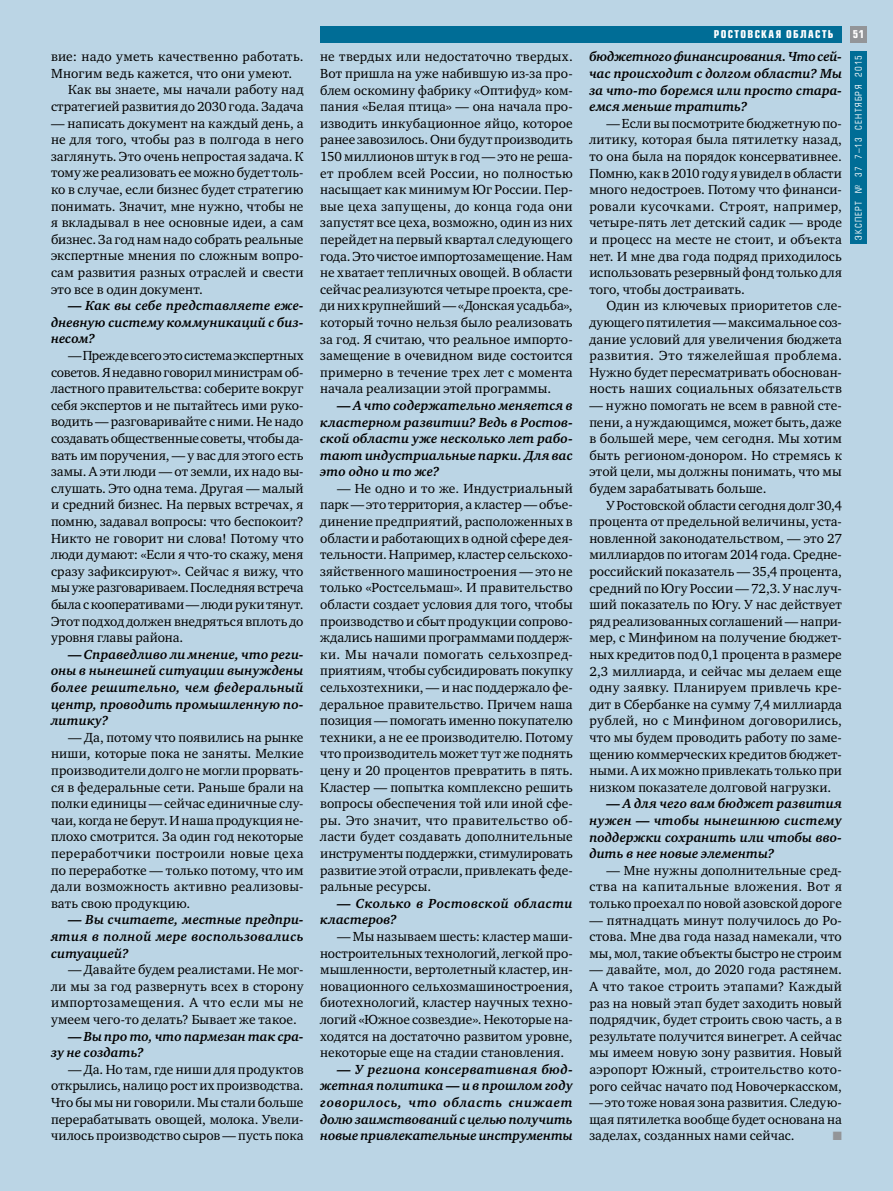
<style>
.page{position:relative;width:893px;height:1191px;background:#bbd5e5}
.page>*{position:absolute;margin:0;border:0;box-sizing:border-box;transform-origin:0 0}
.t1{font:13.5px/16.6px "Charter ITC";letter-spacing:.01em;color:#000;text-align:justify}
.t2{font:italic 700 13.5px/16.6px "Charter ITC";letter-spacing:.01em;color:#000;text-align:justify}
.t3{font:italic 700 13.5px/16.6px "Charter ITC";letter-spacing:.03em;color:#000}
.t4{font:12px "Zapf Dingbats";color:#939598}
.t5{font:700 10.5px "Europe Cond";letter-spacing:.13em;color:#fff}
.t6{font:9px "Europe Cond";letter-spacing:.13em;color:#fff}
</style>
<div class="page">
<div style="left:320px;top:26px;width:522px;height:17px;background:#006d96"></div>
<div style="left:850px;top:26px;width:17px;height:17px;background:#939598"></div>
<div style="left:850px;top:51px;width:17px;height:193px;background:#006d96"></div>
<p class="t1" style="left:51px;top:48px;width:254px">вие: надо уметь качественно работать.</p>
<p class="t1" style="left:51px;top:65px;width:243px">Многим ведь кажется, что они умеют.</p>
<p class="t1" style="left:68px;top:81px;width:237px">Как вы знаете, мы начали работу над</p>
<p class="t1" style="left:51px;top:98px;width:254px">стратегией развития до 2030 года. Задача</p>
<p class="t1" style="left:51px;top:115px;width:254px">— написать документ на каждый день, а не для того, чтобы раз в полгода в него заглянуть. Это очень непростая задача. К тому же реализовать ее можно будет толь&shy;ко в случае, если бизнес будет стратегию понимать. Значит, мне нужно, чтобы не я вкладывал в нее основные идеи, а сам бизнес. За год нам надо собрать реальные экспертные мнения по сложным вопро&shy;сам развития разных отраслей и свести это все в один документ.</p>
<p class="t2" style="left:51px;top:297px;width:254px;text-indent:17px">— Как вы себе представляете еже&shy;дневную систему коммуникаций с биз&shy;несом?</p>
<p class="t1" style="left:51px;top:347px;width:254px;text-indent:17px">— Прежде всего это система экспертных советов. Я недавно говорил министрам об&shy;ластного правительства: соберите вокруг себя экспертов и не пытайтесь ими руко&shy;водить — разговаривайте с ними. Не надо создавать общественные советы, чтобы да&shy;вать им поручения, — у вас для этого есть замы. А эти люди — от земли, их надо вы&shy;слушать. Это одна тема. Другая — малый и средний бизнес. На первых встречах, я помню, задавал вопросы: что беспокоит?<br>Никто не говорит ни слова! Потому что люди думают: «Если я что-то скажу, меня сразу зафиксируют». Сейчас я вижу, что мы уже разговариваем. Последняя встреча была с кооперативами — люди руки тянут.<br>Этот подход должен внедряться вплоть до уровня главы района.</p>
<p class="t2" style="left:51px;top:646px;width:254px;text-indent:17px">— Справедливо ли мнение, что реги&shy;оны в нынешней ситуации вынуждены более решительно, чем федеральный центр, проводить промышленную по&shy;литику?</p>
<p class="t1" style="left:51px;top:729px;width:254px;text-indent:17px">— Да, потому что появились на рынке ниши, которые пока не заняты. Мелкие производители долго не могли прорвать&shy;ся в федеральные сети. Раньше брали на полки единицы — сейчас единичные слу&shy;чаи, когда не берут. И наша продукция не&shy;плохо смотрится. За один год некоторые переработчики построили новые цеха по переработке — только потому, что им дали возможность активно реализовы&shy;вать свою продукцию.</p>
<p class="t2" style="left:51px;top:911px;width:254px;text-indent:17px">— Вы считаете, местные предпри&shy;ятия в полной мере воспользовались ситуацией?</p>
<p class="t1" style="left:51px;top:961px;width:254px;text-indent:17px">— Давайте будем реалистами. Не мог&shy;ли мы за год развернуть всех в сторону импортозамещения. А что если мы не умеем чего-то делать? Бывает же такое.</p>
<p class="t2" style="left:51px;top:1027px;width:254px;text-indent:17px">— Вы про то, что пармезан так сра&shy;зу не создать?</p>
<p class="t1" style="left:51px;top:1060px;width:254px;text-indent:17px">— Да. Но там, где ниши для продуктов открылись, налицо рост их производства.<br>Что бы мы ни говорили. Мы стали больше перерабатывать овощей, молока. Увели&shy;чилось производство сыров — пусть пока</p>
<p class="t1" style="left:320px;top:48px;width:254px">не твердых или недостаточно твердых.<br>Вот пришла на уже набившую из-за про&shy;блем оскомину фабрику «Оптифуд» ком&shy;пания «Белая птица» — она начала про&shy;изводить инкубационное яйцо, которое ранее завозилось. Они будут производить 150 миллионов штук в год — это не реша&shy;ет проблем всей России, но полностью насыщает как минимум Юг России. Пер&shy;вые цеха запущены, до конца года они запустят все цеха, возможно, один из них перейдет на первый квартал следующего года. Это чистое импортозамещение. Нам не хватает тепличных овощей. В области сейчас реализуются четыре проекта, сре&shy;ди них крупнейший — «Донская усадьба», который точно нельзя было реализовать за год. Я считаю, что реальное импорто&shy;замещение в очевидном виде состоится примерно в течение трех лет с момента начала реализации этой программы.</p>
<p class="t2" style="left:320px;top:397px;width:254px;text-indent:17px">— А что содержательно меняется в кластерном развитии? Ведь в Ростов&shy;ской области уже несколько лет рабо&shy;тают индустриальные парки. Для вас это одно и то же?</p>
<p class="t1" style="left:320px;top:480px;width:254px;text-indent:17px">— Не одно и то же. Индустриальный парк — это территория, а кластер — объе&shy;динение предприятий, расположенных в области и работающих в одной сфере дея&shy;тельности. Например, кластер сельскохо&shy;зяйственного машиностроения — это не только «Ростсельмаш». И правительство области создает условия для того, чтобы производство и сбыт продукции сопрово&shy;ждались нашими программами поддерж&shy;ки. Мы начали помогать сельхозпред&shy;приятиям, чтобы субсидировать покупку сельхозтехники, — и нас поддержало фе&shy;деральное правительство. Причем наша позиция — помогать именно покупателю техники, а не ее производителю. Потому что производитель может тут же поднять цену и 20 процентов превратить в пять.<br>Кластер — попытка комплексно решить вопросы обеспечения той или иной сфе&shy;ры. Это значит, что правительство об&shy;ласти будет создавать дополнительные инструменты поддержки, стимулировать развитие этой отрасли, привлекать феде&shy;ральные ресурсы.</p>
<p class="t3" style="left:320px;top:895px;width:254px;text-indent:17px">— Сколько в Ростовской области кластеров?</p>
<p class="t1" style="left:320px;top:928px;width:254px;text-indent:17px">— Мы называем шесть: кластер маши&shy;ностроительных технологий, легкой про&shy;мышленности, вертолетный кластер, ин&shy;новационного сельхозмашиностроения, биотехнологий, кластер научных техно&shy;логий «Южное созвездие». Некоторые на&shy;ходятся на достаточно развитом уровне, некоторые еще на стадии становления.</p>
<p class="t2" style="left:320px;top:1061px;width:254px;text-indent:17px">— У региона консервативная бюд&shy;жетная политика — и в прошлом году говорилось, что область снижает долю заимствований с целью получить новые привлекательные инструменты</p>
<p class="t5" style="left:714px;top:28px;width:121px">РОСТОВСКАЯ ОБЛАСТЬ</p>
<p class="t5" style="left:853px;top:28px;width:13px">51</p>
<p class="t6" style="left:853px;top:239px;width:186px;rotate:-90deg">ЭКСПЕРТ № 37 7–13 СЕНТЯБРЯ 2015</p>
<p class="t2" style="left:589px;top:49px;width:254px">бюджетного финансирования. Что сей&shy;час происходит с долгом области? Мы за что-то боремся или просто стара&shy;емся меньше тратить?</p>
<p class="t1" style="left:589px;top:115px;width:254px;text-indent:17px">— Если вы посмотрите бюджетную по&shy;литику, которая была пятилетку назад, то она была на порядок консервативнее.<br>Помню, как в 2010 году я увидел в области много недостроев. Потому что финанси&shy;ровали кусочками. Строят, например, четыре-пять лет детский садик — вроде и процесс на месте не стоит, и объекта нет. И мне два года подряд приходилось использовать резервный фонд только для того, чтобы достраивать.</p>
<p class="t1" style="left:589px;top:297px;width:254px;text-indent:17px">Один из ключевых приоритетов сле&shy;дующего пятилетия — максимальное соз&shy;дание условий для увеличения бюджета развития. Это тяжелейшая проблема.<br>Нужно будет пересматривать обоснован&shy;ность наших социальных обязательств</p>
<p class="t1" style="left:589px;top:397px;width:254px">— нужно помогать не всем в равной сте&shy;пени, а нуждающимся, может быть, даже в большей мере, чем сегодня. Мы хотим быть регионом-донором. Но стремясь к этой цели, мы должны понимать, что мы будем зарабатывать больше.</p>
<p class="t1" style="left:589px;top:496px;width:254px;text-indent:17px">У Ростовской области сегодня долг 30,4 процента от предельной величины, уста&shy;новленной законодательством, — это 27 миллиардов по итогам 2014 года. Средне&shy;российский показатель — 35,4 процента, средний по Югу России — 72,3. У нас луч&shy;ший показатель по Югу. У нас действует ряд реализованных соглашений — напри&shy;мер, с Минфином на получение бюджет&shy;ных кредитов под 0,1 процента в размере 2,3 миллиарда, и сейчас мы делаем еще одну заявку. Планируем привлечь кре&shy;дит в Сбербанке на сумму 7,4 миллиарда рублей, но с Минфином договорились, что мы будем проводить работу по заме&shy;щению коммерческих кредитов бюджет&shy;ными. А их можно привлекать только при низком показателе долговой нагрузки.</p>
<p class="t2" style="left:589px;top:795px;width:254px;text-indent:17px">— А для чего вам бюджет развития нужен — чтобы нынешнюю систему поддержки сохранить или чтобы вво&shy;дить в нее новые элементы?</p>
<p class="t1" style="left:589px;top:861px;width:254px;text-indent:17px">— Мне нужны дополнительные сред&shy;ства на капитальные вложения. Вот я только проехал по новой азовской дороге</p>
<p class="t1" style="left:589px;top:911px;width:254px">— пятнадцать минут получилось до Ро&shy;стова. Мне два года назад намекали, что мы, мол, такие объекты быстро не строим</p>
<p class="t1" style="left:589px;top:961px;width:254px">— давайте, мол, до 2020 года растянем.<br>А что такое строить этапами? Каждый раз на новый этап будет заходить новый подрядчик, будет строить свою часть, а в результате получится винегрет. А сейчас мы имеем новую зону развития. Новый аэропорт Южный, строительство кото&shy;рого сейчас начато под Новочеркасском,</p>
<p class="t1" style="left:589px;top:1094px;width:254px">— это тоже новая зона развития. Следую&shy;щая пятилетка вообще будет основана на заделах, созданных нами сейчас.</p>
<p class="t4" style="left:833px;top:1130px;width:11px">■</p>
</div>
